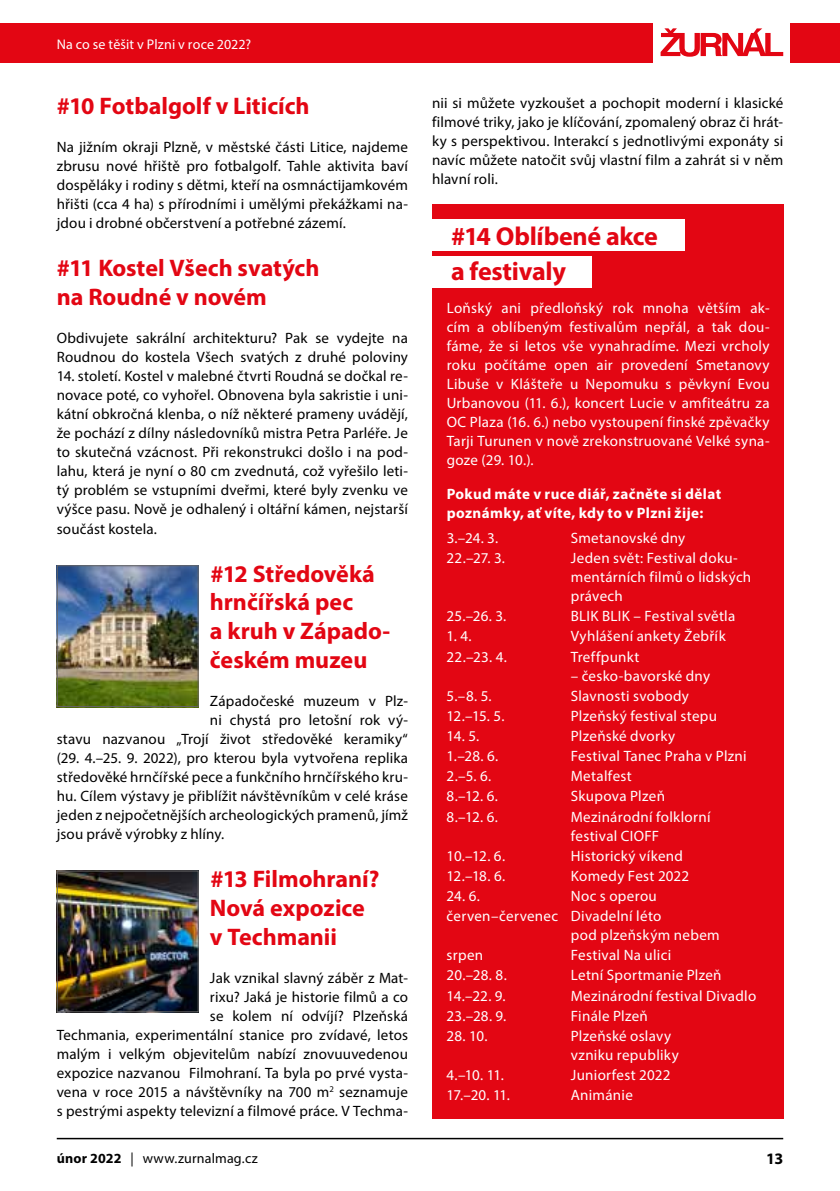
<style>
.page{position:relative;width:840px;height:1191px;background:#fff}
.page>*{position:absolute;margin:0;border:0;box-sizing:border-box;transform-origin:0 0}
.t1{font:700 26px/35.6px "Myriad Pro";letter-spacing:-.01em;color:#e30613}
.t2{font:700 24px/28.8px "Myriad Pro";color:#e30613}
.t3{font:700 16px "Myriad Pro";color:#000}
.t4{font:15px/19px "Myriad Pro";letter-spacing:.01em;color:#000;text-align:justify}
.t5{font:15px/19px "Myriad Pro";letter-spacing:.02em;color:#fff}
.t6{font:700 15px/19px "Myriad Pro";letter-spacing:.025em;color:#fff}
.t7{font:14px "Myriad Pro";letter-spacing:.01em;color:#fff}
.t8{font:14px "Myriad Pro";letter-spacing:.015em;color:#000}
.s1{font-weight:700}
</style>
<div class="page">
<hr style="left:57px;top:1137px;width:725px;height:2px;background:#000">
<div style="left:0;top:23px;width:652px;height:39px;background:#e30613"></div>
<div style="left:789px;top:23px;width:50px;height:39px;background:#e30613"></div>
<svg style="left:660px;top:28px;width:122px;height:29px"></svg>
<img style="left:59px;top:567px;width:137px;height:138px">
<div style="left:57px;top:565px;width:141px;height:142px;border:1px solid #646363"></div>
<img style="left:59px;top:872px;width:137px;height:138px">
<div style="left:57px;top:870px;width:141px;height:142px;border:1px solid #646363"></div>
<div style="left:432px;top:204px;width:350px;height:914px;background:#e30613"></div>
<div style="left:418px;top:219px;width:266px;height:32px;background:#fff"></div>
<div style="left:418px;top:256px;width:173px;height:31px;background:#fff"></div>
<p class="t7" style="left:57px;top:35px;width:196px">Na co se těšit v Plzni v roce 2022?</p>
<h2 class="t2" style="left:57px;top:91px;width:254px">#10 Fotbalgolf v Liticích</h2>
<p class="t4" style="left:57px;top:138px;width:352px">Na jižním okraji Plzně, v městské části Litice, najdeme zbrusu nové hřiště pro fotbalgolf. Tahle aktivita baví dospěláky i rodiny s dětmi, kteří na osmnáctijamkovém hřišti (cca 4 ha) s přírodními i umělými překážkami na&shy;jdou i drobné občerstvení a potřebné zázemí.</p>
<h2 class="t2" style="left:57px;top:253px;width:264px">#11 Kostel Všech svatých na Roudné v novém</h2>
<p class="t4" style="left:57px;top:328px;width:352px">Obdivujete sakrální architekturu? Pak se vydejte na<br>Roudnou do kostela Všech svatých z druhé poloviny</p>
<p class="t4" style="left:57px;top:366px;width:352px">14. století. Kostel v malebné čtvrti Roudná se dočkal re&shy;novace poté, co vyhořel. Obnovena byla sakristie i uni&shy;kátní obkročná klenba, o níž některé prameny uvádějí, že pochází z dílny následovníků mistra Petra Parléře. Je to skutečná vzácnost. Při rekonstrukci došlo i na pod&shy;lahu, která je nyní o 80 cm zvednutá, což vyřešilo leti&shy;tý problém se vstupními dveřmi, které byly zvenku ve výšce pasu. Nově je odhalený i oltářní kámen, nejstarší součást kostela.</p>
<h2 class="t2" style="left:210px;top:558px;width:182px">#12 Středověká hrnčířská pec<br>a kruh v Západo&shy;českém muzeu</h2>
<p class="t4" style="left:210px;top:691px;width:199px">Západočeské muzeum v Plz-</p>
<p class="t4" style="left:210px;top:710px;width:199px">ni chystá pro letošní rok vý-</p>
<p class="t4" style="left:57px;top:729px;width:352px">stavu nazvanou „Trojí život středověké keramiky“</p>
<p class="t4" style="left:57px;top:748px;width:352px">(29. 4.–25. 9. 2022), pro kterou byla vytvořena replika</p>
<p class="t4" style="left:57px;top:767px;width:352px">středověké hrnčířské pece a funkčního hrnčířského kru-</p>
<p class="t4" style="left:57px;top:786px;width:352px">hu. Cílem výstavy je přiblížit návštěvníkům v celé kráse</p>
<p class="t4" style="left:57px;top:805px;width:352px">jeden z nejpočetnějších archeologických pramenů, jímž</p>
<p class="t4" style="left:57px;top:824px;width:169px">jsou právě výrobky z hlíny.</p>
<h2 class="t2" style="left:210px;top:863px;width:171px">#13 Filmohraní?<br>Nová expozice v Techmanii</h2>
<p class="t4" style="left:57px;top:967px;width:352px;text-align:right">Jak vznikal slavný záběr z Mat-<br>rixu? Jaká je historie filmů a co<br>se kolem ní odvíjí? Plzeňská<br>Techmania, experimentální stanice pro zvídavé, letos malým i velkým objevitelům nabízí znovuuvedenou expozice nazvanou Filmohraní. Ta byla po prvé vysta&shy;vena v roce 2015 a návštěvníky na 700 m<sup>2</sup> seznamuje s pestrými aspekty televizní a filmové práce. V Techma-</p>
<p class="t4" style="left:432px;top:93px;width:352px">nii si můžete vyzkoušet a pochopit moderní i klasické filmové triky, jako je klíčování, zpomalený obraz či hrát&shy;ky s perspektivou. Interakcí s jednotlivými exponáty si navíc můžete natočit svůj vlastní film a zahrát si v něm hlavní roli.</p>
<h1 class="t1" style="left:451px;top:217px;width:208px">#14 Oblíbené akce a festivaly</h1>
<p class="t5" style="left:446px;top:298px;width:324px;text-align:justify">Loňský ani předloňský rok mnoha větším ak&shy;cím a oblíbeným festivalům nepřál, a tak dou&shy;fáme, že si letos vše vynahradíme. Mezi vrcholy roku počítáme open air provedení Smetanovy Libuše v Klášteře u Nepomuku s pěvkyní Evou Urbanovou (11. 6.), koncert Lucie v amfiteátru za OC Plaza (16. 6.) nebo vystoupení finské zpěvačky Tarji Turunen v nově zrekonstruované Velké syna&shy;goze (29. 10.).</p>
<p class="t6" style="left:446px;top:484px;width:276px">Pokud máte v ruce diář, začněte si dělat poznámky, ať víte, kdy to v Plzni žije:</p>
<p class="t5" style="left:446px;top:528px;width:53px">3.–24. 3.</p>
<p class="t5" style="left:570px;top:528px;width:116px">Smetanovské dny</p>
<p class="t5" style="left:446px;top:548px;width:60px">22.–27. 3.</p>
<p class="t5" style="left:570px;top:548px;width:182px">Jeden svět: Festival doku&shy;mentárních filmů o lidských právech</p>
<p class="t5" style="left:446px;top:606px;width:61px">25.–26. 3.</p>
<p class="t5" style="left:570px;top:606px;width:166px">BLIK BLIK – Festival světla</p>
<p class="t5" style="left:446px;top:626px;width:26px">1. 4.</p>
<p class="t5" style="left:570px;top:626px;width:156px">Vyhlášení ankety Žebřík</p>
<p class="t5" style="left:446px;top:647px;width:62px">22.–23. 4.</p>
<p class="t5" style="left:570px;top:647px;width:70px">Treffpunkt</p>
<p class="t5" style="left:570px;top:666px;width:141px">– česko-bavorské dny</p>
<p class="t5" style="left:446px;top:686px;width:46px">5.–8. 5.</p>
<p class="t5" style="left:570px;top:686px;width:120px">Slavnosti svobody</p>
<p class="t5" style="left:446px;top:706px;width:59px">12.–15. 5.</p>
<p class="t5" style="left:570px;top:706px;width:148px">Plzeňský festival stepu</p>
<p class="t5" style="left:446px;top:726px;width:34px">14. 5.</p>
<p class="t5" style="left:570px;top:726px;width:106px">Plzeňské dvorky</p>
<p class="t5" style="left:446px;top:746px;width:53px">1.–28. 6.</p>
<p class="t5" style="left:570px;top:746px;width:177px">Festival Tanec Praha v Plzni</p>
<p class="t5" style="left:446px;top:766px;width:46px">2.–5. 6.</p>
<p class="t5" style="left:570px;top:766px;width:62px">Metalfest</p>
<p class="t5" style="left:446px;top:786px;width:53px">8.–12. 6.</p>
<p class="t5" style="left:570px;top:786px;width:96px">Skupova Plzeň</p>
<p class="t5" style="left:446px;top:806px;width:53px">8.–12. 6.</p>
<p class="t5" style="left:570px;top:806px;width:141px">Mezinárodní folklorní festival CIOFF</p>
<p class="t5" style="left:446px;top:846px;width:60px">10.–12. 6.</p>
<p class="t5" style="left:570px;top:846px;width:114px">Historický víkend</p>
<p class="t5" style="left:446px;top:866px;width:60px">12.–18. 6.</p>
<p class="t5" style="left:570px;top:866px;width:120px">Komedy Fest 2022</p>
<p class="t5" style="left:446px;top:886px;width:35px">24. 6.</p>
<p class="t5" style="left:570px;top:886px;width:87px">Noc s operou</p>
<p class="t5" style="left:446px;top:906px;width:216px">červen–červenec Divadelní léto</p>
<p class="t5" style="left:570px;top:925px;width:150px">pod plzeňským nebem</p>
<p class="t5" style="left:446px;top:945px;width:38px">srpen</p>
<p class="t5" style="left:570px;top:945px;width:102px">Festival Na ulici</p>
<p class="t5" style="left:446px;top:965px;width:62px">20.–28. 8.</p>
<p class="t5" style="left:570px;top:965px;width:152px">Letní Sportmanie Plzeň</p>
<p class="t5" style="left:446px;top:985px;width:60px">14.–22. 9.</p>
<p class="t5" style="left:570px;top:985px;width:187px">Mezinárodní festival Divadlo</p>
<p class="t5" style="left:446px;top:1006px;width:61px">23.–28. 9.</p>
<p class="t5" style="left:570px;top:1006px;width:79px">Finále Plzeň</p>
<p class="t5" style="left:446px;top:1026px;width:42px">28. 10.</p>
<p class="t5" style="left:570px;top:1026px;width:109px">Plzeňské oslavy vzniku republiky</p>
<p class="t5" style="left:446px;top:1065px;width:59px">4.–10. 11.</p>
<p class="t5" style="left:570px;top:1065px;width:101px">Juniorfest 2022</p>
<p class="t5" style="left:446px;top:1085px;width:65px">17.–20. 11.</p>
<p class="t5" style="left:570px;top:1085px;width:64px">Animánie</p>
<p class="t8" style="left:57px;top:1149px;width:202px"><span class="s1">únor 2022</span> | www.zurnalmag.cz</p>
<p class="t3" style="left:765px;top:1148px;width:19px">13</p>
</div>
